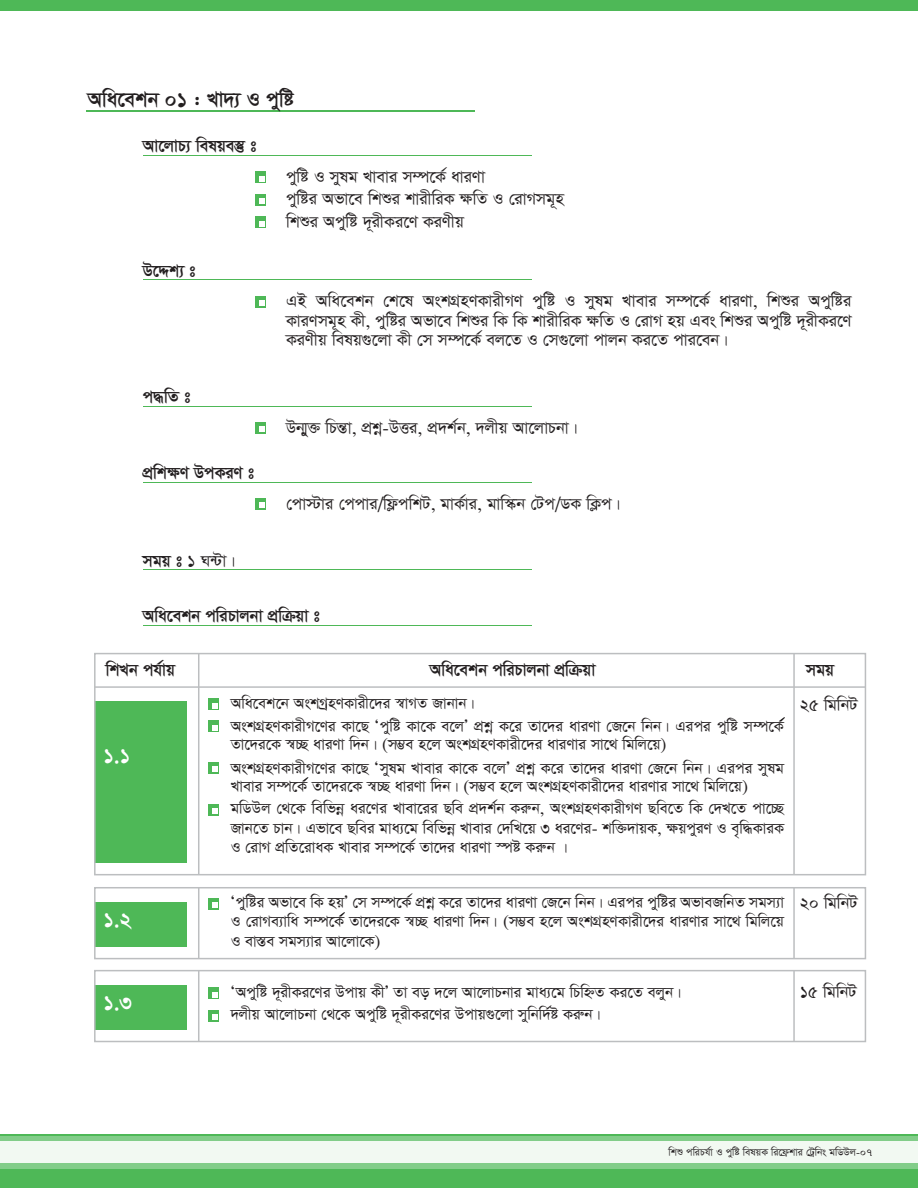
<style>
.page{position:relative;width:918px;height:1188px;background:#fff}
.page>*{position:absolute;margin:0;border:0;box-sizing:border-box;transform-origin:0 0}
.t1{font:24px "Sutonny MJ Bold";color:#231f20}
.t2{font:24px "Sutonny MJ Bold";color:#fff}
.t3{font:19.5px/22.5px "Sutonny MJ";color:#231f20}
.t4{font:19.5px "Sutonny MJ Bold";color:#231f20}
.t5{font:18px/22.5px "Sutonny MJ";color:#231f20}
.t6{font:12px "Sutonny MJ";color:#231f20}
.s1{font-family:"Sutonny MJ Bold"}
</style>
<div class="page">
<div style="left:0;top:1134px;width:918px;height:54px;background:#4eb857"></div>
<div style="left:0;top:0;width:918px;height:11px;background:#4eb857"></div>
<div style="left:0;top:1137px;width:918px;height:32px;background:#82cd89"></div>
<div style="left:0;top:1141px;width:918px;height:22px;background:#f2f9f2"></div>
<hr style="left:86px;top:110px;width:389px;height:2px;background:#4eb857">
<hr style="left:143px;top:155px;width:389px;height:1px;background:#4eb857">
<svg style="left:255px;top:172px;width:11px;height:11px"></svg>
<svg style="left:259px;top:176px;width:5px;height:5px"></svg>
<div style="left:255px;top:194px;width:11px;height:12px;background:#4eb857"></div>
<svg style="left:259px;top:198px;width:5px;height:6px"></svg>
<div style="left:255px;top:217px;width:11px;height:11px;background:#4eb857"></div>
<svg style="left:259px;top:221px;width:5px;height:6px"></svg>
<hr style="left:143px;top:279px;width:389px;height:1px;background:#4eb857">
<div style="left:255px;top:296px;width:11px;height:12px;background:#4eb857"></div>
<svg style="left:259px;top:300px;width:5px;height:6px"></svg>
<hr style="left:143px;top:406px;width:389px;height:1px;background:#4eb857">
<svg style="left:255px;top:422px;width:11px;height:12px"></svg>
<svg style="left:259px;top:427px;width:5px;height:5px"></svg>
<hr style="left:143px;top:482px;width:389px;height:1px;background:#4eb857">
<svg style="left:255px;top:498px;width:11px;height:12px"></svg>
<svg style="left:259px;top:503px;width:5px;height:5px"></svg>
<hr style="left:143px;top:569px;width:389px;height:1px;background:#4eb857">
<hr style="left:143px;top:625px;width:389px;height:1px;background:#4eb857">
<div style="left:94px;top:701px;width:92px;height:162px;background:#4eb857"></div>
<div style="left:94px;top:653px;width:772px;height:222px;border:2px solid #bcbec0"></div>
<hr style="left:95px;top:686px;width:770px;height:2px;background:#bcbec0">
<hr style="left:198px;top:654px;width:1px;height:221px;background:#bcbec0">
<hr style="left:793px;top:654px;width:2px;height:221px;background:#bcbec0">
<svg style="left:208px;top:699px;width:11px;height:11px"></svg>
<svg style="left:213px;top:703px;width:5px;height:5px"></svg>
<svg style="left:208px;top:721px;width:11px;height:11px"></svg>
<svg style="left:213px;top:725px;width:5px;height:5px"></svg>
<div style="left:208px;top:762px;width:11px;height:12px;background:#4eb857"></div>
<svg style="left:213px;top:766px;width:5px;height:6px"></svg>
<div style="left:208px;top:804px;width:11px;height:12px;background:#4eb857"></div>
<svg style="left:213px;top:808px;width:5px;height:6px"></svg>
<div style="left:94px;top:902px;width:92px;height:44px;background:#4eb857"></div>
<div style="left:94px;top:887px;width:772px;height:72px;border:2px solid #bcbec0"></div>
<hr style="left:198px;top:888px;width:1px;height:71px;background:#bcbec0">
<hr style="left:793px;top:888px;width:2px;height:71px;background:#bcbec0">
<div style="left:208px;top:898px;width:11px;height:11px;background:#4eb857"></div>
<svg style="left:213px;top:902px;width:5px;height:6px"></svg>
<div style="left:94px;top:985px;width:92px;height:44px;background:#4eb857"></div>
<div style="left:94px;top:970px;width:772px;height:72px;border:2px solid #bcbec0"></div>
<hr style="left:198px;top:971px;width:1px;height:71px;background:#bcbec0">
<hr style="left:793px;top:971px;width:2px;height:71px;background:#bcbec0">
<div style="left:208px;top:988px;width:11px;height:11px;background:#4eb857"></div>
<svg style="left:213px;top:992px;width:5px;height:6px"></svg>
<div style="left:208px;top:1010px;width:11px;height:12px;background:#4eb857"></div>
<svg style="left:213px;top:1014px;width:5px;height:6px"></svg>
<h1 class="t1" style="left:88px;top:86px;width:208px">AWA‡EKB 01 : LV`¨ I CYWÓ</h1>
<p class="t4" style="left:143px;top:135px;width:115px">AV‡JVP¨ WELQE¯‘T</p>
<p class="t4" style="left:143px;top:260px;width:54px">D‡ÏK¨ T</p>
<p class="t4" style="left:143px;top:386px;width:49px">C×WZ T</p>
<p class="t4" style="left:143px;top:462px;width:113px">CÖWK¶Y DCKIY T</p>
<p class="t3" style="left:286px;top:166px;width:281px">CYWÓ I MYLG LVEVI M¤Ú‡K© AVIYV<br>CYWÓI AFV‡E WKÏI KVIXWIK ¶WZ I †IVMMG~N<br>WKÏI ACYWÓ `~IXKI‡Y KIYXQ</p>
<p class="t3" style="left:286px;top:292px;width:567px;line-height:19.5px;text-align:justify">GB AWA‡EKB †K‡L ASKMÖNYKVIXMY CYWÓ I MYLG LVEVI M¤Ú‡K© AVIYV, WKÏI ACYWÓI KVIYMG~N KX, CYWÓI AFV‡E WKÏI WK WK KVIXWIK ¶WZ I †IVM NQ GES WKÏI ACYWÓ `~IXKI‡Y KIYXQ WELQ¸‡JV KX †M M¤Ú‡K© EJ‡Z I †M¸‡JV CVJB KI‡Z CVI‡EB|</p>
<p class="t3" style="left:286px;top:417px;width:293px">DB¥Y³ WPŠÍV, CÖKŒ-DËI, CÖ`K©B, `JXQ AV‡JVPBV|</p>
<p class="t3" style="left:286px;top:493px;width:336px">†CV÷VI †CCVI/WD¬CWKU, GVK©VI, GVW¯‹B †UC/WK WK¬C|</p>
<p class="t3" style="left:143px;top:550px;width:94px"><span class="s1">MGQ T</span> 1 N›UV|</p>
<p class="t4" style="left:143px;top:605px;width:178px">AWA‡EKB CWIPVJBV CÖWΜQV T</p>
<p class="t4" style="left:106px;top:659px;width:71px">WKLB CH©VQ</p>
<p class="t4" style="left:430px;top:659px;width:167px">AWA‡EKB CWIPVJBV CÖWΜQV</p>
<p class="t4" style="left:806px;top:659px;width:29px">MGQ</p>
<p class="t3" style="left:800px;top:695px;width:59px">25 WGWBU</p>
<h1 class="t2" style="left:103px;top:742px;width:29px">1.1</h1>
<p class="t5" style="left:231px;top:693px;width:555px">AWA‡EK‡B ASKMªNYKVIX‡`I ¯^VMZ RVBVB|<br>ASKMÖNYKVIXM‡YI KV‡Q ÔCYWÓ KV‡K E‡JÕ CÖKŒ K‡I ZV‡`I AVIYV †R‡B WBB| GICI CYWÓ M¤Ú‡K©</p>
<p class="t5" style="left:231px;top:733px;width:555px;line-height:24px">ZV‡`I‡K ¯^”Q AVIYV W`B| (M¤¢E N‡J ASKMÖNYKVIX‡`I AVIYVI MV‡_ WGWJ‡Q)<br>ASKMÖNYKVIXM‡YI KV‡Q ÔMYLG LVEVI KV‡K E‡JÕ CÖKŒ K‡I ZV‡`I AVIYV †R‡B WBB| GICI MYLG</p>
<p class="t5" style="left:231px;top:776px;width:555px">LVEVI M¤Ú‡K© ZV‡`I‡K ¯^”Q AVIYV W`B| (M¤¢E N‡J ASKMÖNYKVIX‡`I AVIYVI MV‡_ WGWJ‡Q)<br>GWWDJ †_‡K WEWFBŒ AI‡YI LVEV‡II QWE CÖ`K©B KIÆB, ASKMÖNYKVIXMY QWE‡Z WK †`L‡Z CV‡”Q</p>
<p class="t5" style="left:231px;top:819px;width:555px;line-height:19.5px">RVB‡Z PVB| GFV‡E QWEI GVA¨‡G WEWFBŒ LVEVI †`WL‡Q 3 AI‡YI- KW³`VQK, ¶QCYIY I E„W×KVIK<br>I †IVM CÖWZ‡IVAK LVEVI M¤Ú‡K© ZV‡`I AVIYV ¯ÚÓ KIÆB |</p>
<h1 class="t2" style="left:103px;top:906px;width:30px">1.2</h1>
<h1 class="t2" style="left:103px;top:989px;width:30px">1.3</h1>
<p class="t5" style="left:231px;top:893px;width:555px;line-height:19.5px;text-align:justify">ÔCYWÓI AFV‡E WK NQÕ †M M¤Ú‡K© CÖKŒ K‡I ZV‡`I AVIYV †R‡B WBB| GICI CYWÓI AFVERWBZ MGM¨V I †IVME¨VWA M¤Ú‡K© ZV‡`I‡K ¯^”Q AVIYV W`B| (M¤¢E N‡J ASKMÖNYKVIX‡`I AVIYVI MV‡_ WGWJ‡Q I EV¯ÍE MGM¨VI AV‡JV‡K)</p>
<p class="t5" style="left:231px;top:982px;width:452px">ÔACYWÓ `~IXKI‡YI DCVQ KXÕ ZV EO `‡J AV‡JVPBVI GVA¨‡G WPWÝZ KI‡Z EJYB| `JXQ AV‡JVPBV †_‡K ACYWÓ `~IXKI‡YI DCVQ¸‡JV MYWBW`©Ó KIÆB|</p>
<p class="t3" style="left:800px;top:892px;width:59px">20 WGWBU</p>
<p class="t3" style="left:800px;top:981px;width:59px">15 WGWBU</p>
<p class="t6" style="left:669px;top:1146px;width:205px">WKÏ CWIPH©V I CYWÓ WELQK WI‡D«KVI †UªWBS GWWDJ-07</p>
</div>
